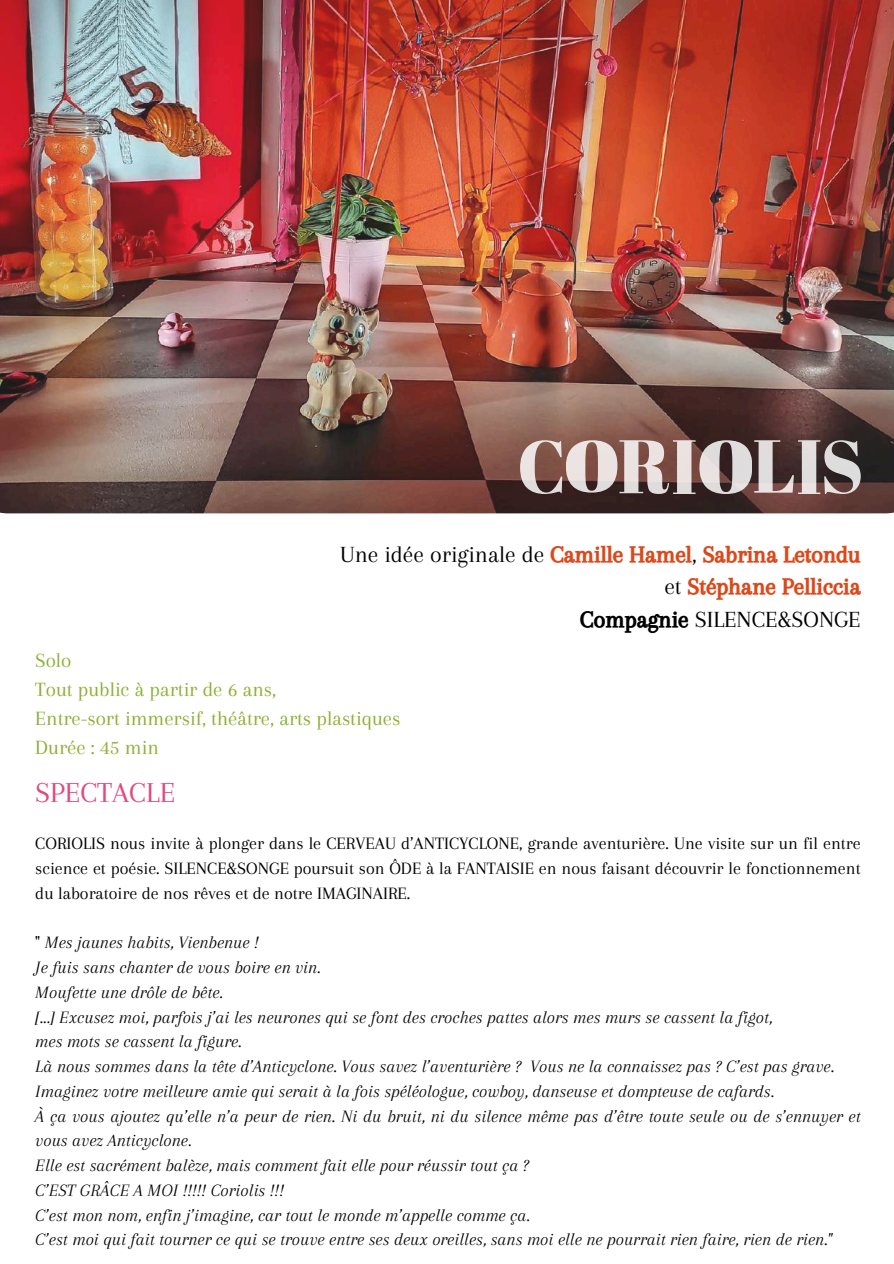
<style>
.page{position:relative;width:894px;height:1264px;background:#fff}
.page>*{position:absolute;margin:0;border:0;box-sizing:border-box;transform-origin:0 0}
.t1{font:30px "Arapey";color:#df4b7d}
.t2{font:24px/32.7px "CA Generated";color:#dc481a;text-align:right}
.t3{font:24px "Arapey";color:#000}
.t4{font:21px/29.2px "Arapey";color:#8baf31}
.t5{font:italic 18px/24.8px "Arapey";color:#000}
.t6{font:18px/24.8px "Arapey";color:#000;text-align:justify}
.s1{font-family:"Arapey";color:#000}
.s2{font-family:"CA Generated"}
.s3{font-style:normal}
</style>
<div class="page">
<img style="left:0;top:0;width:893px;height:513px">
<svg style="left:520px;top:440px;width:340px;height:54px;background:#9e8c89"></svg>
<h2 class="t2" style="left:340px;top:537px;width:522px"><span class="s1">Une idée originale de</span> Camille Hamel<span class="s1">,</span> Sabrina Letondu <span class="s1">et</span> Stéphane Pelliccia</h2>
<h2 class="t3" style="left:580px;top:606px;width:282px"><span class="s2">Compagnie</span> SILENCE&amp;SONGE</h2>
<p class="t4" style="left:35px;top:645px;width:366px">Solo<br>Tout public à partir de 6 ans,<br>Entre-sort immersif, théâtre, arts plastiques<br>Durée : 45 min</p>
<h1 class="t1" style="left:35px;top:776px;width:141px">SPECTACLE</h1>
<p class="t6" style="left:35px;top:831px;width:826px">CORIOLIS nous invite à plonger dans le CERVEAU d’ANTICYCLONE, grande aventurière. Une visite sur un fil entre science et poésie. SILENCE&amp;SONGE poursuit son ÔDE à la FANTAISIE en nous faisant découvrir le fonctionnement du laboratoire de nos rêves et de notre IMAGINAIRE.</p>
<p class="t5" style="left:35px;top:930px;width:826px"><span class="s3">"</span> Mes jaunes habits, Vienbenue !<br>Je fuis sans chanter de vous boire en vin.<br>Moufette une drôle de bête.<br>[...] Excusez moi, parfois j’ai les neurones qui se font des croches pattes alors mes murs se cassent la figot,<br>mes mots se cassent la figure.<br>Là nous sommes dans la tête d’Anticyclone. Vous savez l’aventurière ? Vous ne la connaissez pas ? C’est pas grave.<br>Imaginez votre meilleure amie qui serait à la fois spéléologue, cowboy, danseuse et dompteuse de cafards.<br>À ça vous ajoutez qu’elle n’a peur de rien. Ni du bruit, ni du silence même pas d’être toute seule ou de s’ennuyer et vous avez Anticyclone.<br>Elle est sacrément balèze, mais comment fait elle pour réussir tout ça ?<br>C’EST GRÂCE A MOI !!!!! Coriolis !!!<br>C’est mon nom, enfin j’imagine, car tout le monde m’appelle comme ça.<br>C’est moi qui fait tourner ce qui se trouve entre ses deux oreilles, sans moi elle ne pourrait rien faire, rien de rien."</p>
</div>
